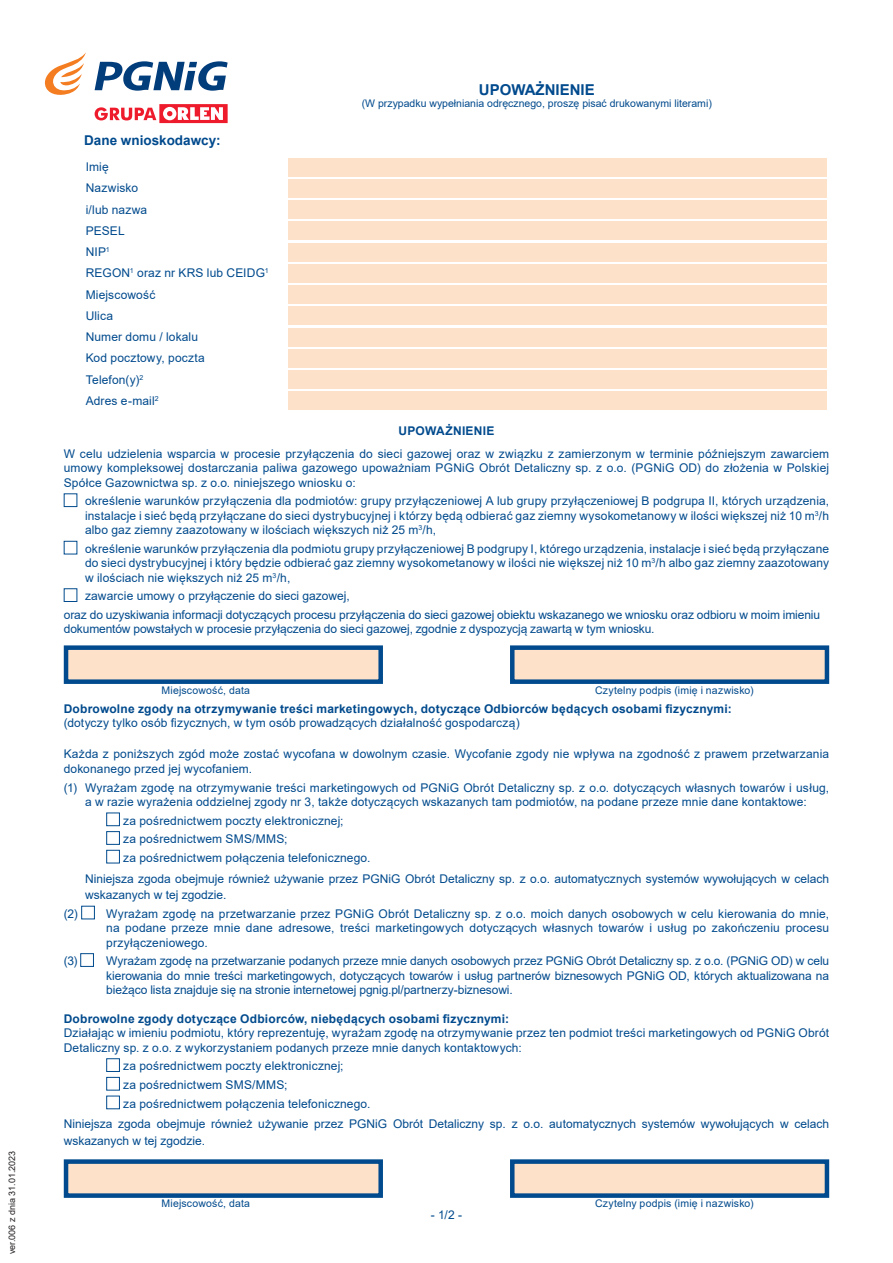
<style>
.page{position:relative;width:893px;height:1263px;background:#fff}
.page>*{position:absolute;margin:0;border:0;box-sizing:border-box;transform-origin:0 0}
.t1{font:700 15px "Arial";color:#004a8d}
.t2{font:700 13.5px "Arial";color:#004a8d}
.Paragraph_Style_1{font:12px/14.4px "Arial";letter-spacing:.01em;color:#004a8d;text-align:justify}
.t3{font:700 12px "Arial";letter-spacing:.015em;color:#004a8d}
.t4{font:10.5px "Arial";letter-spacing:.01em;color:#004a8d}
.t5{font:9px "Arial";color:#231f20}
</style>
<div class="page">
<div style="left:64px;top:493px;width:13px;height:14px;border:1px solid #004a8d"></div>
<div style="left:64px;top:541px;width:13px;height:13px;border:1px solid #004a8d"></div>
<div style="left:64px;top:588px;width:13px;height:14px;border:1px solid #004a8d"></div>
<div style="left:64px;top:1159px;width:319px;height:39px;background:#fee1c9;border:4px solid #004a8d"></div>
<div style="left:510px;top:1159px;width:319px;height:39px;background:#fee1c9;border:4px solid #004a8d"></div>
<div style="left:288px;top:158px;width:538px;height:18px;background:#fee1c9"></div>
<div style="left:288px;top:179px;width:538px;height:18px;background:#fee1c9"></div>
<div style="left:288px;top:200px;width:538px;height:19px;background:#fee1c9"></div>
<div style="left:288px;top:222px;width:538px;height:18px;background:#fee1c9"></div>
<div style="left:288px;top:243px;width:538px;height:18px;background:#fee1c9"></div>
<div style="left:288px;top:264px;width:538px;height:18px;background:#fee1c9"></div>
<div style="left:288px;top:285px;width:538px;height:19px;background:#fee1c9"></div>
<div style="left:288px;top:307px;width:538px;height:18px;background:#fee1c9"></div>
<div style="left:288px;top:328px;width:538px;height:18px;background:#fee1c9"></div>
<div style="left:288px;top:349px;width:538px;height:18px;background:#fee1c9"></div>
<div style="left:288px;top:370px;width:538px;height:19px;background:#fee1c9"></div>
<div style="left:288px;top:392px;width:538px;height:18px;background:#fee1c9"></div>
<div style="left:106px;top:812px;width:14px;height:14px;border:1px solid #004a8d"></div>
<div style="left:106px;top:831px;width:14px;height:14px;border:1px solid #004a8d"></div>
<div style="left:106px;top:850px;width:14px;height:13px;border:1px solid #004a8d"></div>
<div style="left:81px;top:906px;width:14px;height:13px;border:1px solid #004a8d"></div>
<div style="left:80px;top:953px;width:14px;height:14px;border:1px solid #004a8d"></div>
<div style="left:106px;top:1058px;width:14px;height:14px;border:1px solid #004a8d"></div>
<div style="left:106px;top:1077px;width:14px;height:13px;border:1px solid #004a8d"></div>
<div style="left:106px;top:1096px;width:14px;height:13px;border:1px solid #004a8d"></div>
<div style="left:64px;top:645px;width:319px;height:39px;background:#fee1c9;border:4px solid #004a8d"></div>
<div style="left:510px;top:645px;width:319px;height:39px;background:#fee1c9;border:4px solid #004a8d"></div>
<svg style="left:45px;top:52px;width:41px;height:43px"></svg>
<svg style="left:95px;top:61px;width:133px;height:30px"></svg>
<svg style="left:95px;top:104px;width:133px;height:19px"></svg>
<p class="t5" style="left:6px;top:1254px;width:105px;rotate:-90deg">ver.006 z dnia 31.01.2023</p>
<p class="t2" style="left:84px;top:130px;width:138px">Dane wnioskodawcy:</p>
<p class="Paragraph_Style_1" style="left:86px;top:160px;width:25px">Imię</p>
<p class="Paragraph_Style_1" style="left:86px;top:181px;width:54px">Nazwisko</p>
<p class="Paragraph_Style_1" style="left:86px;top:202px;width:63px">i/lub nazwa</p>
<p class="Paragraph_Style_1" style="left:86px;top:224px;width:41px">PESEL</p>
<p class="Paragraph_Style_1" style="left:86px;top:245px;width:26px">NIP<sup>1</sup></p>
<p class="Paragraph_Style_1" style="left:86px;top:266px;width:184px">REGON<sup>1</sup> oraz nr KRS lub CEIDG<sup>1</sup></p>
<p class="Paragraph_Style_1" style="left:86px;top:287px;width:71px">Miejscowość</p>
<p class="Paragraph_Style_1" style="left:86px;top:308px;width:29px">Ulica</p>
<p class="Paragraph_Style_1" style="left:86px;top:330px;width:114px">Numer domu / lokalu</p>
<p class="Paragraph_Style_1" style="left:86px;top:351px;width:120px">Kod pocztowy, poczta</p>
<p class="Paragraph_Style_1" style="left:86px;top:372px;width:59px">Telefon(y)<sup>2</sup></p>
<p class="Paragraph_Style_1" style="left:86px;top:393px;width:75px">Adres e-mail<sup>2</sup></p>
<p class="t1" style="left:479px;top:79px;width:117px">UPOWAŻNIENIE</p>
<p class="t4" style="left:362px;top:96px;width:352px">(W przypadku wypełniania odręcznego, proszę pisać drukowanymi literami)</p>
<p class="t3" style="left:399px;top:422px;width:97px">UPOWAŻNIENIE</p>
<p class="Paragraph_Style_1" style="left:64px;top:446px;width:767px">W celu udzielenia wsparcia w procesie przyłączenia do sieci gazowej oraz w związku z zamierzonym w terminie późniejszym zawarciem umowy kompleksowej dostarczania paliwa gazowego upoważniam PGNiG Obrót Detaliczny sp. z o.o. (PGNiG OD) do złożenia w Polskiej Spółce Gazownictwa sp. z o.o. niniejszego wniosku o:</p>
<p class="Paragraph_Style_1" style="left:85px;top:494px;width:746px">określenie warunków przyłączenia dla podmiotów: grupy przyłączeniowej A lub grupy przyłączeniowej B podgrupa II, których urządzenia, instalacje i sieć będą przyłączane do sieci dystrybucyjnej i którzy będą odbierać gaz ziemny wysokometanowy w ilości większej niż 10 m<sup>3</sup>/h albo gaz ziemny zaazotowany w ilościach większych niż 25 m<sup>3</sup>/h,</p>
<p class="Paragraph_Style_1" style="left:85px;top:541px;width:746px">określenie warunków przyłączenia dla podmiotu grupy przyłączeniowej B podgrupy I, którego urządzenia, instalacje i sieć będą przyłączane do sieci dystrybucyjnej i który będzie odbierać gaz ziemny wysokometanowy w ilości nie większej niż 10 m<sup>3</sup>/h albo gaz ziemny zaazotowany w ilościach nie większych niż 25 m<sup>3</sup>/h,</p>
<p class="Paragraph_Style_1" style="left:85px;top:589px;width:266px">zawarcie umowy o przyłączenie do sieci gazowej,</p>
<p class="Paragraph_Style_1" style="left:64px;top:607px;width:758px">oraz do uzyskiwania informacji dotyczących procesu przyłączenia do sieci gazowej obiektu wskazanego we wniosku oraz odbioru w moim imieniu dokumentów powstałych w procesie przyłączenia do sieci gazowej, zgodnie z dyspozycją zawartą w tym wniosku.</p>
<p class="t4" style="left:162px;top:683px;width:90px">Miejscowość, data</p>
<p class="t4" style="left:595px;top:683px;width:160px">Czytelny podpis (imię i nazwisko)</p>
<p class="t3" style="left:64px;top:700px;width:669px">Dobrowolne zgody na otrzymywanie treści marketingowych, dotyczące Odbiorców będących osobami fizycznymi:</p>
<p class="Paragraph_Style_1" style="left:64px;top:715px;width:457px">(dotyczy tylko osób fizycznych, w tym osób prowadzących działalność gospodarczą)</p>
<p class="Paragraph_Style_1" style="left:64px;top:747px;width:767px">Każda z poniższych zgód może zostać wycofana w dowolnym czasie. Wycofanie zgody nie wpływa na zgodność z prawem przetwarzania dokonanego przed jej wycofaniem.</p>
<p class="Paragraph_Style_1" style="left:64px;top:780px;width:767px;text-align:center">(1) Wyrażam zgodę na otrzymywanie treści marketingowych od PGNiG Obrót Detaliczny sp. z o.o. dotyczących własnych towarów i usług, a w razie wyrażenia oddzielnej zgody nr 3, także dotyczących wskazanych tam podmiotów, na podane przeze mnie dane kontaktowe:</p>
<p class="Paragraph_Style_1" style="left:123px;top:813px;width:222px">za pośrednictwem poczty elektronicznej;</p>
<p class="Paragraph_Style_1" style="left:123px;top:832px;width:166px">za pośrednictwem SMS/MMS;</p>
<p class="Paragraph_Style_1" style="left:123px;top:850px;width:249px">za pośrednictwem połączenia telefonicznego.</p>
<p class="Paragraph_Style_1" style="left:85px;top:870px;width:746px;line-height:16.5px">Niniejsza zgoda obejmuje również używanie przez PGNiG Obrót Detaliczny sp. z o.o. automatycznych systemów wywołujących w celach wskazanych w tej zgodzie.</p>
<p class="Paragraph_Style_1" style="left:106px;top:906px;width:724px;text-indent:-43px">(2) Wyrażam zgodę na przetwarzanie przez PGNiG Obrót Detaliczny sp. z o.o. moich danych osobowych w celu kierowania do mnie, na podane przeze mnie dane adresowe, treści marketingowych dotyczących własnych towarów i usług po zakończeniu procesu przyłączeniowego.</p>
<p class="Paragraph_Style_1" style="left:64px;top:954px;width:15px">(3)</p>
<p class="Paragraph_Style_1" style="left:106px;top:954px;width:724px">Wyrażam zgodę na przetwarzanie podanych przeze mnie danych osobowych przez PGNiG Obrót Detaliczny sp. z o.o. (PGNiG OD) w celu kierowania do mnie treści marketingowych, dotyczących towarów i usług partnerów biznesowych PGNiG OD, których aktualizowana na bieżąco lista znajduje się na stronie internetowej pgnig.pl/partnerzy-biznesowi.</p>
<p class="t3" style="left:64px;top:1010px;width:447px">Dobrowolne zgody dotyczące Odbiorców, niebędących osobami fizycznymi:</p>
<p class="Paragraph_Style_1" style="left:64px;top:1026px;width:767px">Działając w imieniu podmiotu, który reprezentuję, wyrażam zgodę na otrzymywanie przez ten podmiot treści marketingowych od PGNiG Obrót<br>Detaliczny sp. z o.o. z wykorzystaniem podanych przeze mnie danych kontaktowych:</p>
<p class="Paragraph_Style_1" style="left:123px;top:1059px;width:222px">za pośrednictwem poczty elektronicznej;</p>
<p class="Paragraph_Style_1" style="left:123px;top:1077px;width:166px">za pośrednictwem SMS/MMS;</p>
<p class="Paragraph_Style_1" style="left:123px;top:1096px;width:249px">za pośrednictwem połączenia telefonicznego.</p>
<p class="Paragraph_Style_1" style="left:64px;top:1116px;width:767px;line-height:16.5px">Niniejsza zgoda obejmuje również używanie przez PGNiG Obrót Detaliczny sp. z o.o. automatycznych systemów wywołujących w celach wskazanych w tej zgodzie.</p>
<p class="t4" style="left:162px;top:1196px;width:90px">Miejscowość, data</p>
<p class="t4" style="left:595px;top:1196px;width:160px">Czytelny podpis (imię i nazwisko)</p>
<p class="Paragraph_Style_1" style="left:431px;top:1207px;width:33px">- 1/2 -</p>
</div>
